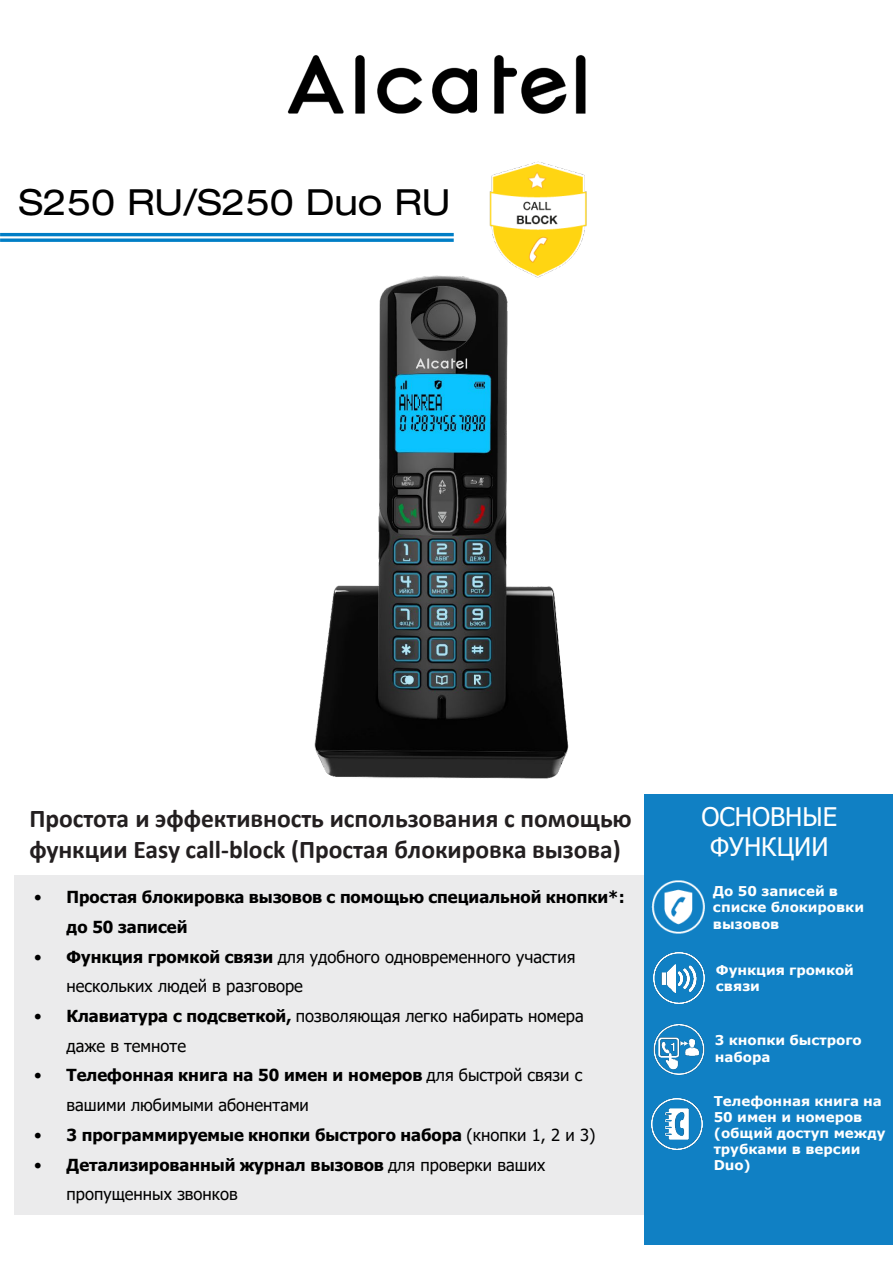
<style>
.page{position:relative;width:893px;height:1264px;background:#fff}
.page>*{position:absolute;margin:0;border:0;box-sizing:border-box;transform-origin:0 0}
.t1{font:expanded 36px "Helvetica Neue LT Std";color:#000}
.t2{font:700 25.5px/30.8px "Calibri";color:#231f20}
.t3{font:25.5px/30.6px "Tahoma";color:#fff;text-align:center}
.t4{font:16.5px/29.7px "Tahoma";color:#000}
.t5{font:700 16.5px/29.7px "Tahoma";color:#000}
.t6{font:700 13.5px/16.2px "Verdana";color:#fff}
.s1{font-weight:400}
.s2{font-weight:700}
</style>
<div class="page">
<img style="left:446px;top:161px;width:141px;height:92px">
<div style="left:14px;top:874px;width:878px;height:340px;background:#ebebec"></div>
<div style="left:644px;top:793px;width:248px;height:450px;background:#1080c4"></div>
<hr style="left:0;top:233px;width:453px;height:3px;background:#007ec6">
<svg style="left:0;top:238px;width:453px;height:4px"></svg>
<img style="left:287px;top:55px;width:299px;height:59px">
<img style="left:653px;top:952px;width:51px;height:51px">
<img style="left:651px;top:1098px;width:51px;height:51px">
<img style="left:653px;top:1024px;width:52px;height:51px">
<img style="left:651px;top:880px;width:54px;height:54px">
<img style="left:314px;top:253px;width:507px;height:541px">
<p class="t1" style="left:19px;top:180px;width:433px">S250 RU/S250 Duo RU</p>
<p class="t2" style="left:29px;top:802px;width:604px">Простота и эффективность использования с помощью функции Easy call-block (Простая блокировка вызова)</p>
<p class="t5" style="left:67px;top:882px;width:559px;text-indent:-32px"><span class="s1">•</span> Простая блокировка вызовов с помощью специальной кнопки*: до 50 записей</p>
<p class="t4" style="left:67px;top:942px;width:510px;text-indent:-32px">• <span class="s2">Функция громкой связи</span> для удобного одновременного участия нескольких людей в разговоре</p>
<p class="t4" style="left:67px;top:1001px;width:518px;text-indent:-32px">• <span class="s2">Клавиатура с подсветкой,</span> позволяющая легко набирать номера даже в темноте</p>
<p class="t4" style="left:67px;top:1061px;width:517px;text-indent:-32px">• <span class="s2">Телефонная книга на 50 имен и номеров</span> для быстрой связи с вашими любимыми абонентами</p>
<p class="t5" style="left:34px;top:1120px;width:562px"><span class="s1">•</span> 3 программируемые кнопки быстрого набора <span class="s1">(кнопки 1, 2 и 3)</span></p>
<p class="t4" style="left:67px;top:1150px;width:480px;text-indent:-32px">• <span class="s2">Детализированный журнал вызовов</span> для проверки ваших пропущенных звонков</p>
<p class="t3" style="left:701px;top:802px;width:137px">ОСНОВНЫЕ<br>ФУНКЦИИ</p>
<p class="t6" style="left:713px;top:882px;width:153px">До 50 записей в списке блокировки вызовов</p>
<p class="t6" style="left:715px;top:961px;width:140px">Функция громкой связи</p>
<p class="t6" style="left:714px;top:1031px;width:148px">3 кнопки быстрого набора</p>
<p class="t6" style="left:713px;top:1091px;width:173px">Телефонная книга на<br>50 имен и номеров (общий доступ между трубками в версии<br>Duo)</p>
</div>
